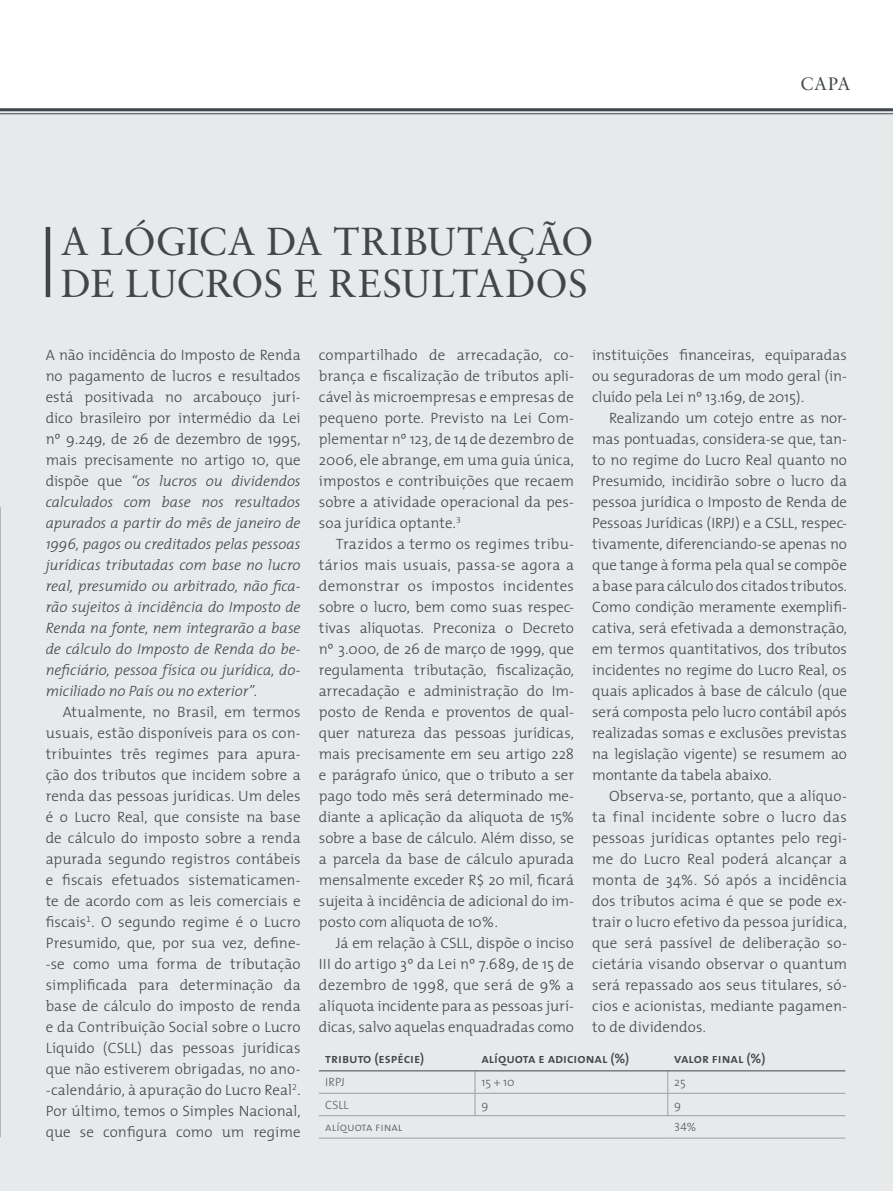
<style>
.page{position:relative;width:893px;height:1191px;background:#fff}
.page>*{position:absolute;margin:0;border:0;box-sizing:border-box;transform-origin:0 0}
.t1{font:39px "Sabon Roman SC";color:#42464a}
.t2{font:18px "Sabon";color:#42464a}
.t3{font:300 15px/21px "The Mix";color:#42464a;text-align:justify}
.t4{font:italic 300 15px/21px "The Mix";letter-spacing:-.005em;color:#42464a;text-align:justify}
.t5{font:13.5px "The Mix Semi Bold Caps";color:#42464a}
.t6{font:300 12px "The Mix";color:#555b5f}
.t7{font:12px "The Mix Light Caps";color:#555b5f}
.s1{font-style:normal}
</style>
<div class="page">
<div style="left:0;top:110px;width:893px;height:1081px;background:#e7e9eb"></div>
<svg style="left:0;top:507px;width:1px;height:630px"></svg>
<hr style="left:46px;top:227px;width:4px;height:70px;background:#42464a">
<hr style="left:319px;top:1093px;width:156px;height:1px;background:#9aa0a4">
<hr style="left:475px;top:1093px;width:193px;height:1px;background:#9aa0a4">
<svg style="left:475px;top:1071px;width:1px;height:44px"></svg>
<hr style="left:668px;top:1093px;width:177px;height:1px;background:#9aa0a4">
<svg style="left:668px;top:1071px;width:1px;height:44px"></svg>
<hr style="left:319px;top:1115px;width:156px;height:1px;background:#9aa0a4">
<hr style="left:475px;top:1115px;width:193px;height:1px;background:#9aa0a4">
<hr style="left:668px;top:1115px;width:177px;height:1px;background:#9aa0a4">
<hr style="left:319px;top:1137px;width:156px;height:1px;background:#9aa0a4">
<hr style="left:475px;top:1137px;width:193px;height:1px;background:#9aa0a4">
<hr style="left:668px;top:1137px;width:177px;height:1px;background:#9aa0a4">
<hr style="left:319px;top:1070px;width:156px;height:1px;background:#42464a">
<hr style="left:475px;top:1070px;width:193px;height:1px;background:#42464a">
<hr style="left:668px;top:1070px;width:177px;height:1px;background:#42464a">
<hr style="left:0;top:108px;width:893px;height:3px;background:#42464a">
<hr style="left:0;top:113px;width:893px;height:1px;background:#42464a">
<h1 class="t1" style="left:61px;top:218px;width:121px">A LÓGICA</h1>
<h1 class="t1" style="left:266px;top:218px;width:94px">DA TRIBUTAÇÃO</h1>
<h1 class="t1" style="left:61px;top:260px;width:91px">De LUCROS</h1>
<h1 class="t1" style="left:294px;top:260px;width:62px">E RESULTADOS</h1>
<p class="t2" style="left:800px;top:73px;width:51px">CAPA</p>
<p class="t4" style="left:46px;top:344px;width:256px"><span class="s1">A não incidência do Imposto de Renda no pagamento de lucros e resultados está positivada no arcabouço jurí&shy;dico brasileiro por intermédio da Lei nº 9.249, de 26 de dezembro de 1995, mais precisamente no artigo 10, que dispõe que</span> “os lucros ou dividendos calculados com base nos resultados apurados a partir do mês de janeiro de 1996, pagos ou creditados pelas pessoas jurídicas tributadas com base no lucro real, presumido ou arbitrado, não fica&shy;rão sujeitos à incidência do Imposto de Renda na fonte, nem integrarão a base de cálculo do Imposto de Renda do be&shy;neficiário, pessoa física ou jurídica, do&shy;miciliado no País ou no exterior”<span class="s1">.</span></p>
<p class="t3" style="left:46px;top:701px;width:257px;text-indent:17px">Atualmente, no Brasil, em termos usuais, estão disponíveis para os con&shy;tribuintes três regimes para apura&shy;ção dos tributos que incidem sobre a renda das pessoas jurídicas. Um deles é o Lucro Real, que consiste na base de cálculo do imposto sobre a renda apurada segundo registros contábeis e fiscais efetuados sistematicamen&shy;te de acordo com as leis comerciais e fiscais<sup>1</sup>. O segundo regime é o Lucro Presumido, que, por sua vez, define--se como uma forma de tributação simplificada para determinação da base de cálculo do imposto de renda e da Contribuição Social sobre o Lucro Líquido (CSLL) das pessoas jurídicas que não estiverem obrigadas, no ano--calendário, à apuração do Lucro Real<sup>2</sup>.<br>Por último, temos o Simples Nacional, que se configura como um regime</p>
<p class="t3" style="left:319px;top:344px;width:257px">compartilhado de arrecadação, co&shy;brança e fiscalização de tributos apli&shy;cável às microempresas e empresas de pequeno porte. Previsto na Lei Com&shy;plementar nº 123, de 14 de dezembro de 2006, ele abrange, em uma guia única, impostos e contribuições que recaem sobre a atividade operacional da pes&shy;soa jurídica optante.<sup>3</sup></p>
<p class="t3" style="left:319px;top:533px;width:257px;text-indent:17px">Trazidos a termo os regimes tribu&shy;tários mais usuais, passa-se agora a demonstrar os impostos incidentes sobre o lucro, bem como suas respec&shy;tivas alíquotas. Preconiza o Decreto nº 3.000, de 26 de março de 1999, que regulamenta tributação, fiscalização, arrecadação e administração do Im&shy;posto de Renda e proventos de qual&shy;quer natureza das pessoas jurídicas, mais precisamente em seu artigo 228 e parágrafo único, que o tributo a ser pago todo mês será determinado me&shy;diante a aplicação da alíquota de 15% sobre a base de cálculo. Além disso, se a parcela da base de cálculo apurada mensalmente exceder R$ 20 mil, ficará sujeita à incidência de adicional do im&shy;posto com alíquota de 10%.</p>
<p class="t3" style="left:319px;top:932px;width:257px;text-indent:17px">Já em relação à CSLL, dispõe o inciso III do artigo 3º da Lei nº 7.689, de 15 de dezembro de 1998, que será de 9% a alíquota incidente para as pessoas jurí&shy;dicas, salvo aquelas enquadradas como</p>
<p class="t3" style="left:592px;top:344px;width:256px">instituições financeiras, equiparadas ou seguradoras de um modo geral (in&shy;cluído pela Lei nº 13.169, de 2015).</p>
<p class="t3" style="left:592px;top:407px;width:256px;text-indent:17px">Realizando um cotejo entre as nor&shy;mas pontuadas, considera-se que, tan&shy;to no regime do Lucro Real quanto no Presumido, incidirão sobre o lucro da pessoa jurídica o Imposto de Renda de Pessoas Jurídicas (IRPJ) e a CSLL, respec&shy;tivamente, diferenciando-se apenas no que tange à forma pela qual se compõe a base para cálculo dos citados tributos.<br>Como condição meramente exemplifi&shy;cativa, será efetivada a demonstração, em termos quantitativos, dos tributos incidentes no regime do Lucro Real, os quais aplicados à base de cálculo (que será composta pelo lucro contábil após realizadas somas e exclusões previstas na legislação vigente) se resumem ao montante da tabela abaixo.</p>
<p class="t3" style="left:592px;top:785px;width:256px;text-indent:17px">Observa-se, portanto, que a alíquo&shy;ta final incidente sobre o lucro das pessoas jurídicas optantes pelo regi&shy;me do Lucro Real poderá alcançar a monta de 34%. Só após a incidência dos tributos acima é que se pode ex&shy;trair o lucro efetivo da pessoa jurídica, que será passível de deliberação so&shy;cietária visando observar o quantum será repassado aos seus titulares, só&shy;cios e acionistas, mediante pagamen&shy;to de dividendos.</p>
<p class="t5" style="left:325px;top:1047px;width:101px">tributo (espécie)</p>
<p class="t5" style="left:481px;top:1047px;width:149px">alíquota e adicional (%)</p>
<p class="t5" style="left:674px;top:1047px;width:93px">valor final (%)</p>
<p class="t6" style="left:325px;top:1072px;width:21px">IRPJ</p>
<p class="t6" style="left:481px;top:1072px;width:35px">15 + 10</p>
<p class="t6" style="left:674px;top:1072px;width:13px">25</p>
<p class="t6" style="left:325px;top:1095px;width:25px">CSLL</p>
<p class="t6" style="left:481px;top:1095px;width:8px">9</p>
<p class="t6" style="left:674px;top:1095px;width:8px">9</p>
<p class="t7" style="left:325px;top:1117px;width:79px">alíquota final</p>
<p class="t7" style="left:674px;top:1117px;width:24px">34%</p>
</div>
